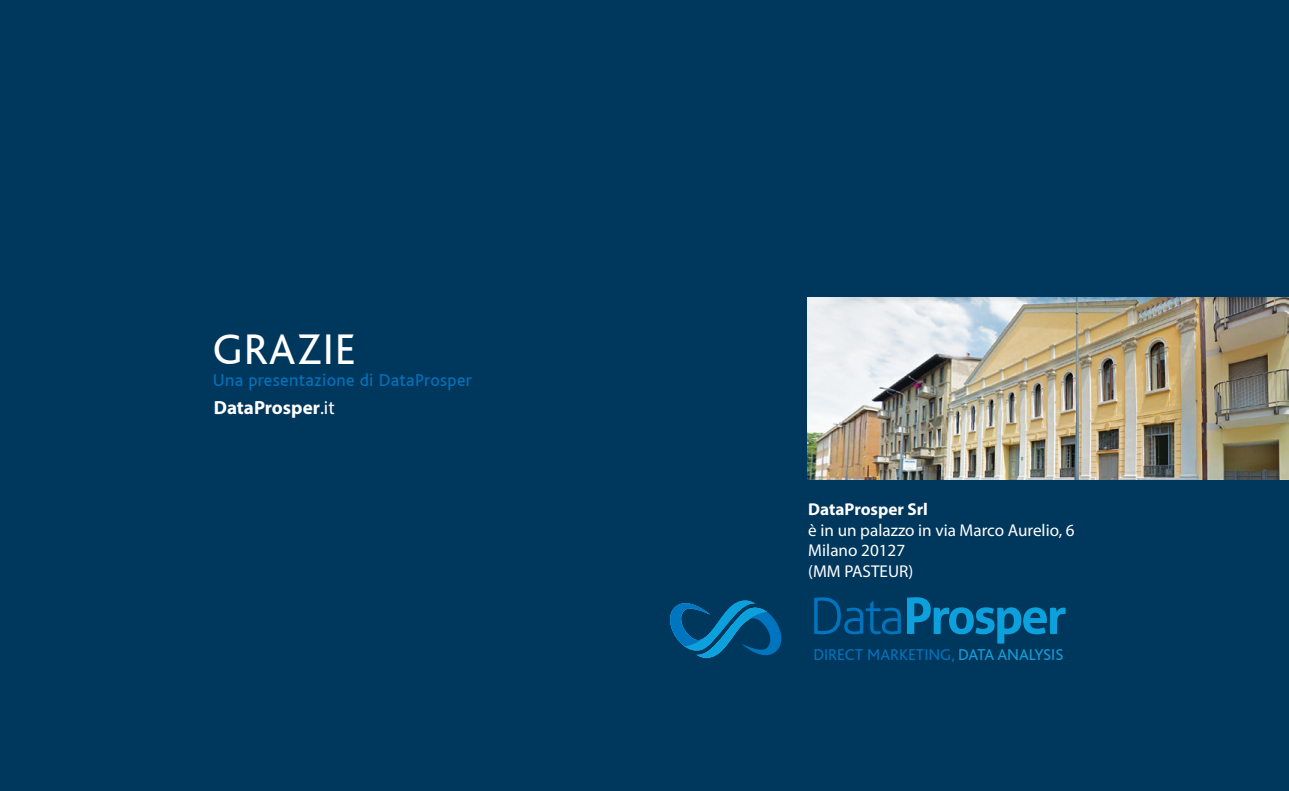
<style>
.page{position:relative;width:1289px;height:791px;background:#fff}
.page>*{position:absolute;margin:0;border:0;box-sizing:border-box;transform-origin:0 0}
.t1{font:45px "Bliss";letter-spacing:.02em;color:#fff}
.t2{font:700 19.05px "Myriad Pro";color:#fff}
.t3{font:18px "Bliss";letter-spacing:.02em;color:#0472bb}
.t4{font:17.1px/20.5px "Myriad Pro";color:#fff}
.t5{font:700 17.1px "Myriad Pro";color:#fff}
.t6{font:16.5px "Bliss";color:#0472bb}
.s1{font-weight:400}
.s2{color:#12a0db}
</style>
<div class="page">
<div style="left:0;top:0;width:1288px;height:791px;background:#00375c"></div>
<svg style="left:814px;top:597px;width:86px;height:37px"></svg>
<svg style="left:907px;top:597px;width:158px;height:47px"></svg>
<svg style="left:670px;top:600px;width:111px;height:58px"></svg>
<img style="left:807px;top:298px;width:481px;height:181px">
<h1 class="t1" style="left:213px;top:326px;width:145px">GRAZIE</h1>
<p class="t3" style="left:213px;top:370px;width:261px">Una presentazione di DataProsper</p>
<p class="t2" style="left:214px;top:395px;width:122px">DataProsper<span class="s1">.it</span></p>
<p class="t5" style="left:808px;top:498px;width:121px">DataProsper Srl</p>
<p class="t4" style="left:808px;top:520px;width:268px">è in un palazzo in via Marco Aurelio, 6<br>Milano 20127<br>(MM PASTEUR)</p>
<p class="t6" style="left:813px;top:645px;width:251px">DIRECT MARKETING, <span class="s2">DATA ANALYSIS</span></p>
</div>
